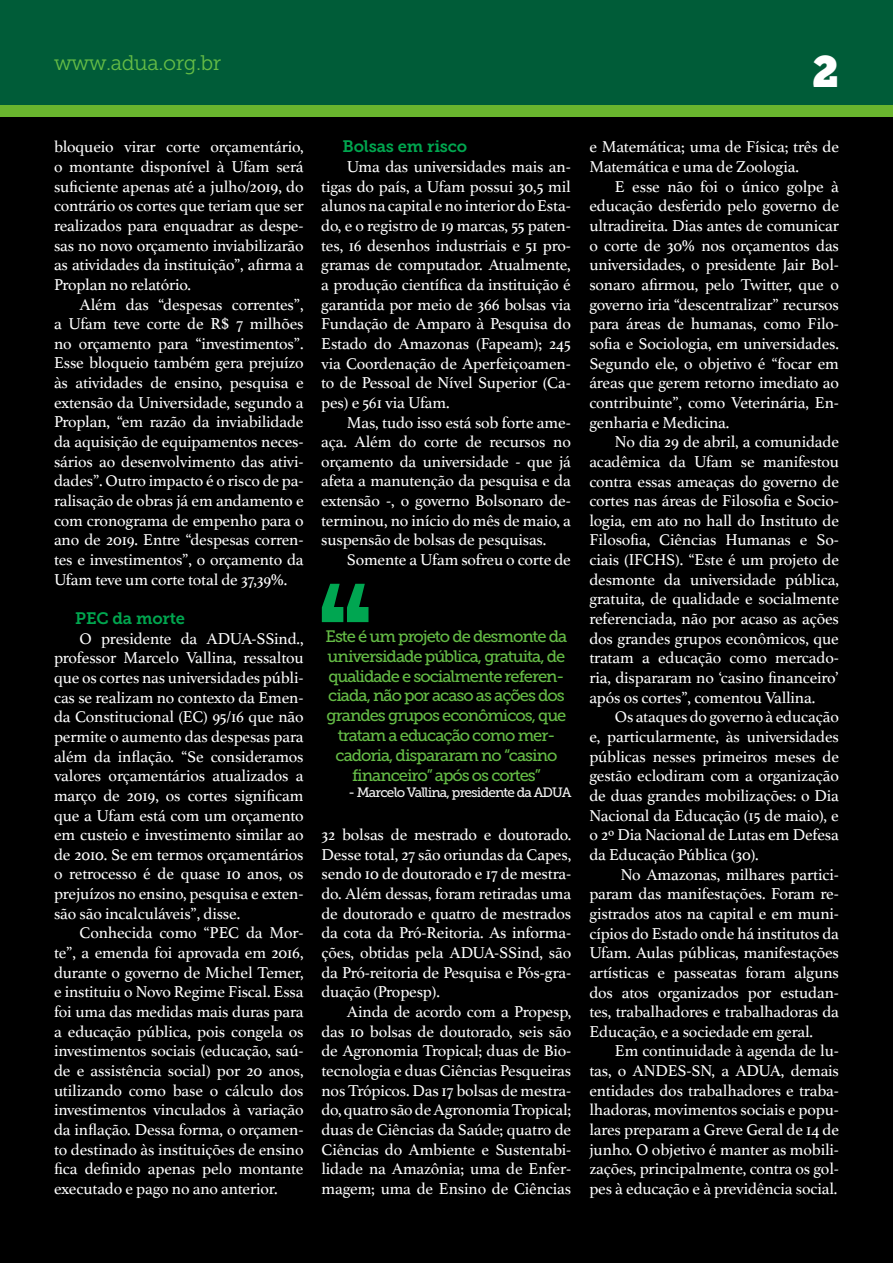
<style>
.page{position:relative;width:893px;height:1263px;background:#fff}
.page>*{position:absolute;margin:0;border:0;box-sizing:border-box;transform-origin:0 0}
.t1{font:43.5px "Museo Slab";color:#fff}
.t2{font:21px "Museo Slab 300";letter-spacing:-.02em;color:#65bc46}
.t3{font:16.5px/19.6px "Athelas";letter-spacing:-.01em;color:#fff;text-align:justify}
.t4{font:16.5px/19.8px "Museo Slab 500";letter-spacing:-.06em;color:#65bc46;text-align:center}
.t5{font:16.5px "Museo Slab 700";letter-spacing:-.01em;color:#00a64f}
.t6{font:13.5px "Museo Slab 500";letter-spacing:-.06em;color:#f2f2f2}
</style>
<div class="page">
<div style="left:0;top:105px;width:893px;height:1158px;background:#000"></div>
<div style="left:0;top:0;width:893px;height:111px;background:#005c38"></div>
<div style="left:0;top:105px;width:893px;height:12px;background:#69b52e"></div>
<svg style="left:322px;top:584px;width:46px;height:38px"></svg>
<p class="t2" style="left:54px;top:52px;width:169px">www.adua.org.br</p>
<h1 class="t1" style="left:812px;top:46px;width:28px">2</h1>
<p class="t3" style="left:54px;top:137px;width:251px">bloqueio virar corte orçamentário, o montante disponível à Ufam será suficiente apenas até a julho/2019, do contrário os cortes que teriam que ser realizados para enquadrar as despe&shy;sas no novo orçamento inviabilizarão as atividades da instituição”, afirma a Proplan no relatório.</p>
<p class="t3" style="left:54px;top:294px;width:251px;text-indent:26px">Além das “despesas correntes”, a Ufam teve corte de R$ 7 milhões no orçamento para “investimentos”.<br>Esse bloqueio também gera prejuízo às atividades de ensino, pesquisa e extensão da Universidade, segundo a Proplan, “em razão da inviabilidade da aquisição de equipamentos neces&shy;sários ao desenvolvimento das ativi&shy;dades”. Outro impacto é o risco de pa&shy;ralisação de obras já em andamento e com cronograma de empenho para o ano de 2019. Entre “despesas corren&shy;tes e investimentos”, o orçamento da Ufam teve um corte total de 37,39%.</p>
<p class="t5" style="left:75px;top:609px;width:111px">PEC da morte</p>
<p class="t3" style="left:54px;top:628px;width:251px;text-indent:26px">O presidente da ADUA-SSind., professor Marcelo Vallina, ressaltou que os cortes nas universidades públi&shy;cas se realizam no contexto da Emen&shy;da Constitucional (EC) 95/16 que não permite o aumento das despesas para além da inflação. “Se consideramos valores orçamentários atualizados a março de 2019, os cortes significam que a Ufam está com um orçamento em custeio e investimento similar ao de 2010. Se em termos orçamentários o retrocesso é de quase 10 anos, os prejuízos no ensino, pesquisa e exten&shy;são são incalculáveis”, disse.</p>
<p class="t3" style="left:54px;top:923px;width:251px;text-indent:26px">Conhecida como “PEC da Mor&shy;te”, a emenda foi aprovada em 2016, durante o governo de Michel Temer, e instituiu o Novo Regime Fiscal. Essa foi uma das medidas mais duras para a educação pública, pois congela os investimentos sociais (educação, saú&shy;de e assistência social) por 20 anos, utilizando como base o cálculo dos investimentos vinculados à variação da inflação. Dessa forma, o orçamen&shy;to destinado às instituições de ensino fica definido apenas pelo montante executado e pago no ano anterior.</p>
<p class="t5" style="left:342px;top:137px;width:126px">Bolsas em risco</p>
<p class="t3" style="left:321px;top:156px;width:251px;text-indent:26px">Uma das universidades mais an&shy;tigas do país, a Ufam possui 30,5 mil alunos na capital e no interior do Esta&shy;do, e o registro de 19 marcas, 55 paten&shy;tes, 16 desenhos industriais e 51 pro&shy;gramas de computador. Atualmente, a produção científica da instituição é garantida por meio de 366 bolsas via Fundação de Amparo à Pesquisa do Estado do Amazonas (Fapeam); 245 via Coordenação de Aperfeiçoamen&shy;to de Pessoal de Nível Superior (Ca&shy;pes) e 561 via Ufam.</p>
<p class="t3" style="left:321px;top:412px;width:251px;text-indent:26px">Mas, tudo isso está sob forte ame&shy;aça. Além do corte de recursos no orçamento da universidade - que já afeta a manutenção da pesquisa e da extensão -, o governo Bolsonaro de&shy;terminou, no início do mês de maio, a suspensão de bolsas de pesquisas.</p>
<p class="t3" style="left:347px;top:549px;width:226px">Somente a Ufam sofreu o corte de</p>
<p class="t4" style="left:326px;top:626px;width:243px">Este é um projeto de desmonte da universidade pública, gratuita, de qualidade e socialmente referen&shy;ciada, não por acaso as ações dos grandes grupos econômicos, que tratam a educação como mer&shy;cadoria, dispararam no “casino financeiro” após os cortes”</p>
<p class="t6" style="left:348px;top:784px;width:224px">- Marcelo Vallina, presidente da ADUA</p>
<p class="t3" style="left:321px;top:824px;width:251px">32 bolsas de mestrado e doutorado.<br>Desse total, 27 são oriundas da Capes, sendo 10 de doutorado e 17 de mestra&shy;do. Além dessas, foram retiradas uma de doutorado e quatro de mestrados da cota da Pró-Reitoria. As informa&shy;ções, obtidas pela ADUA-SSind, são da Pró-reitoria de Pesquisa e Pós-gra&shy;duação (Propesp).</p>
<p class="t3" style="left:321px;top:1001px;width:251px;text-indent:26px">Ainda de acordo com a Propesp, das 10 bolsas de doutorado, seis são de Agronomia Tropical; duas de Bio&shy;tecnologia e duas Ciências Pesqueiras nos Trópicos. Das 17 bolsas de mestra&shy;do, quatro são de Agronomia Tropical; duas de Ciências da Saúde; quatro de Ciências do Ambiente e Sustentabi&shy;lidade na Amazônia; uma de Enfer&shy;magem; uma de Ensino de Ciências</p>
<p class="t3" style="left:589px;top:137px;width:251px">e Matemática; uma de Física; três de<br>Matemática e uma de Zoologia.</p>
<p class="t3" style="left:589px;top:176px;width:251px;text-indent:26px">E esse não foi o único golpe à educação desferido pelo governo de ultradireita. Dias antes de comunicar o corte de 30% nos orçamentos das universidades, o presidente Jair Bol&shy;sonaro afirmou, pelo Twitter, que o governo iria “descentralizar” recursos para áreas de humanas, como Filo&shy;sofia e Sociologia, em universidades.<br>Segundo ele, o objetivo é “focar em áreas que gerem retorno imediato ao contribuinte”, como Veterinária, En&shy;genharia e Medicina.</p>
<p class="t3" style="left:589px;top:431px;width:251px;text-indent:26px">No dia 29 de abril, a comunidade acadêmica da Ufam se manifestou contra essas ameaças do governo de cortes nas áreas de Filosofia e Socio&shy;logia, em ato no hall do Instituto de Filosofia, Ciências Humanas e So&shy;ciais (IFCHS). “Este é um projeto de desmonte da universidade pública, gratuita, de qualidade e socialmente referenciada, não por acaso as ações dos grandes grupos econômicos, que tratam a educação como mercado&shy;ria, dispararam no ‘casino financeiro’ após os cortes”, comentou Vallina.</p>
<p class="t3" style="left:589px;top:707px;width:251px;text-indent:26px">Os ataques do governo à educação e, particularmente, às universidades públicas nesses primeiros meses de gestão eclodiram com a organização de duas grandes mobilizações: o Dia Nacional da Educação (15 de maio), e o 2º Dia Nacional de Lutas em Defesa da Educação Pública (30).</p>
<p class="t3" style="left:589px;top:864px;width:251px;text-indent:31px">No Amazonas, milhares partici&shy;param das manifestações. Foram re&shy;gistrados atos na capital e em muni&shy;cípios do Estado onde há institutos da Ufam. Aulas públicas, manifestações artísticas e passeatas foram alguns dos atos organizados por estudan&shy;tes, trabalhadores e trabalhadoras da Educação, e a sociedade em geral.</p>
<p class="t3" style="left:589px;top:1041px;width:251px;text-indent:26px">Em continuidade à agenda de lu&shy;tas, o ANDES-SN, a ADUA, demais entidades dos trabalhadores e traba&shy;lhadoras, movimentos sociais e popu&shy;lares preparam a Greve Geral de 14 de junho. O objetivo é manter as mobili&shy;zações, principalmente, contra os gol&shy;pes à educação e à previdência social.</p>
</div>
